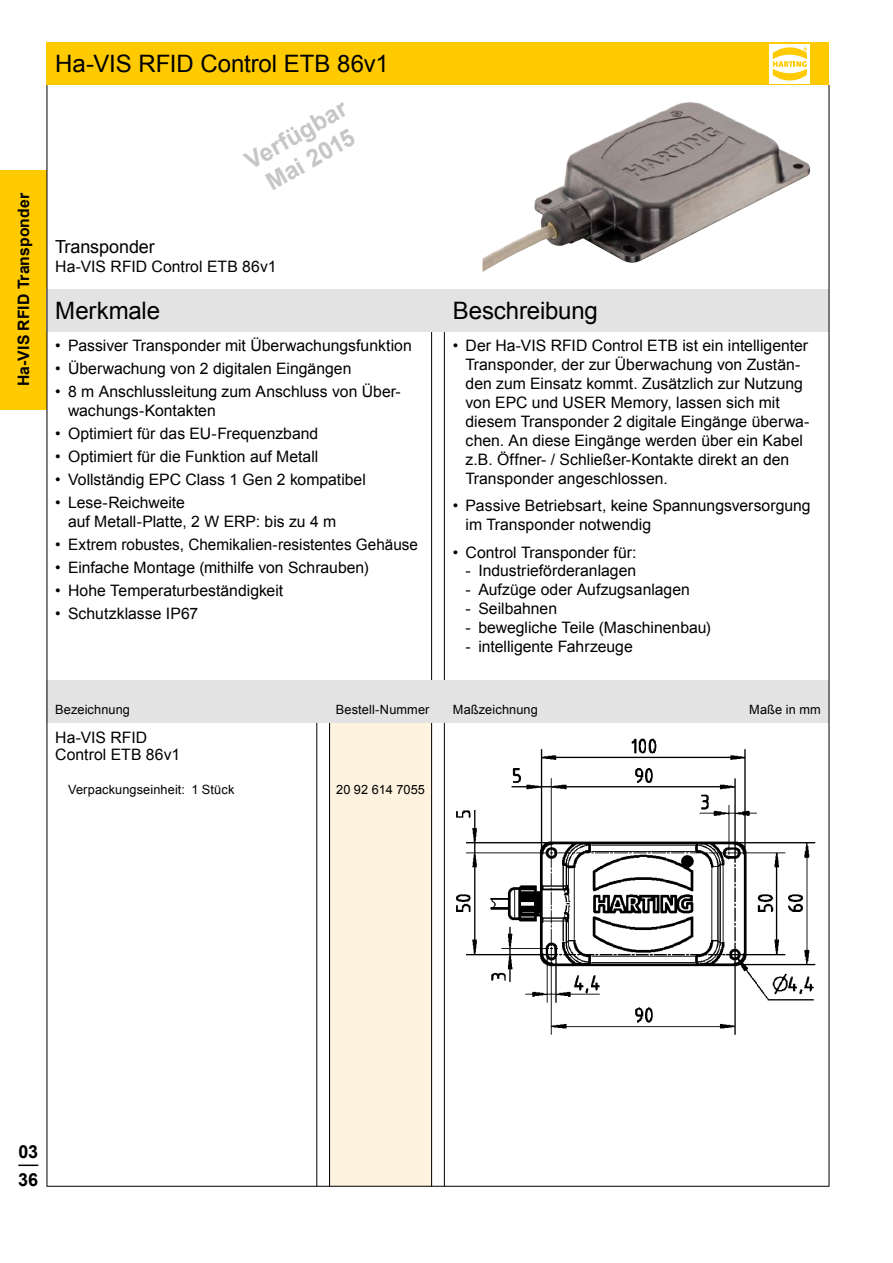
<style>
.page{position:relative;width:893px;height:1263px;background:#fff}
.page>*{position:absolute;margin:0;border:0;box-sizing:border-box;transform-origin:0 0}
.t1{font:24px "Arial";letter-spacing:-.005em;color:#000}
.t2{font:700 24px/28.8px "Arial";color:#c5c6c7;text-align:center}
.t3{font:18px "Arial";letter-spacing:-.005em;color:#000}
.t4{font:700 18px/28.2px "Arial";color:#000}
.t5{font:15.75px/18.9px "Arial";color:#000}
.t6{font:700 15.75px "Arial";letter-spacing:.005em;color:#000}
.t7{font:12.75px "Arial";letter-spacing:.01em;color:#000}
</style>
<div class="page">
<hr style="left:18px;top:1164px;width:20px;height:2px;background:#000">
<div style="left:0;top:170px;width:47px;height:239px;background:#ffcb00"></div>
<hr style="left:431px;top:289px;width:1px;height:391px;background:#000">
<hr style="left:444px;top:289px;width:1px;height:391px;background:#000">
<div style="left:47px;top:289px;width:782px;height:43px;background:#e3e3e4"></div>
<div style="left:330px;top:723px;width:102px;height:463px;background:#fef3df"></div>
<div style="left:47px;top:680px;width:782px;height:43px;background:#e3e3e4"></div>
<hr style="left:317px;top:723px;width:1px;height:463px;background:#000">
<hr style="left:329px;top:723px;width:1px;height:463px;background:#000">
<hr style="left:431px;top:723px;width:1px;height:463px;background:#000">
<hr style="left:444px;top:723px;width:1px;height:463px;background:#000">
<div style="left:47px;top:43px;width:782px;height:42px;background:#ffcb00"></div>
<div style="left:770px;top:44px;width:40px;height:39px;background:#fff"></div>
<svg style="left:773px;top:47px;width:34px;height:34px"></svg>
<hr style="left:47px;top:1186px;width:782px;height:1px;background:#000">
<hr style="left:829px;top:85px;width:1px;height:1101px;background:#000">
<hr style="left:47px;top:85px;width:1px;height:1101px;background:#000">
<img style="left:482px;top:102px;width:328px;height:170px">
<img style="left:456px;top:738px;width:360px;height:297px">
<p class="t6" style="left:13px;top:386px;width:195px;rotate:-90deg">Ha-VIS RFID Transponder</p>
<h1 class="t1" style="left:55px;top:48px;width:335px">Ha-VIS RFID Control ETB 86v1</h1>
<h1 class="t2" style="left:240px;top:151px;width:115px;rotate:-30deg">Verfügbar<br>Mai 2015</h1>
<p class="t3" style="left:55px;top:235px;width:101px">Transponder</p>
<p class="t5" style="left:55px;top:257px;width:223px">Ha-VIS RFID Control ETB 86v1</p>
<h1 class="t1" style="left:55px;top:295px;width:106px">Merkmale</h1>
<h1 class="t1" style="left:453px;top:295px;width:147px">Beschreibung</h1>
<p class="t5" style="left:55px;top:337px;width:358px">• Passiver Transponder mit Überwachungsfunktion</p>
<p class="t5" style="left:55px;top:360px;width:298px">• Überwachung von 2 digitalen Eingängen</p>
<p class="t5" style="left:68px;top:383px;width:334px;text-indent:-13px">• 8 m Anschlussleitung zum Anschluss von Über&shy;wachungs-Kontakten</p>
<p class="t5" style="left:55px;top:424px;width:265px">• Optimiert für das EU-Frequenzband</p>
<p class="t5" style="left:55px;top:447px;width:265px">• Optimiert für die Funktion auf Metall</p>
<p class="t5" style="left:55px;top:470px;width:312px">• Vollständig EPC Class 1 Gen 2 kompatibel</p>
<p class="t5" style="left:68px;top:493px;width:270px;text-indent:-13px">• Lese-Reichweite<br>auf Metall-Platte, 2 W ERP: bis zu 4 m</p>
<p class="t5" style="left:55px;top:535px;width:364px">• Extrem robustes, Chemikalien-resistentes Gehäuse</p>
<p class="t5" style="left:55px;top:558px;width:315px">• Einfache Montage (mithilfe von Schrauben)</p>
<p class="t5" style="left:55px;top:581px;width:229px">• Hohe Temperaturbeständigkeit</p>
<p class="t5" style="left:55px;top:604px;width:145px">• Schutzklasse IP67</p>
<p class="t5" style="left:466px;top:337px;width:345px;text-indent:-13px">• Der Ha-VIS RFID Control ETB ist ein intelligenter Transponder, der zur Überwachung von Zustän&shy;den zum Einsatz kommt. Zusätzlich zur Nutzung von EPC und USER Memory, lassen sich mit diesem Transponder 2 digitale Eingänge überwa&shy;chen. An diese Eingänge werden über ein Kabel z.B. Öffner- / Schließer-Kontakte direkt an den Transponder angeschlossen.</p>
<p class="t5" style="left:466px;top:496px;width:347px;text-indent:-13px">• Passive Betriebsart, keine Spannungsversorgung im Transponder notwendig</p>
<p class="t5" style="left:453px;top:543px;width:185px">• Control Transponder für:</p>
<p class="t5" style="left:466px;top:562px;width:172px">- Industrieförderanlagen</p>
<p class="t5" style="left:466px;top:580px;width:226px">- Aufzüge oder Aufzugsanlagen</p>
<p class="t5" style="left:466px;top:599px;width:93px">- Seilbahnen</p>
<p class="t5" style="left:466px;top:618px;width:247px">- bewegliche Teile (Maschinenbau)</p>
<p class="t5" style="left:466px;top:637px;width:169px">- intelligente Fahrzeuge</p>
<p class="t7" style="left:55px;top:702px;width:76px">Bezeichnung</p>
<p class="t7" style="left:336px;top:702px;width:95px">Bestell-Nummer</p>
<p class="t7" style="left:453px;top:702px;width:86px">Maßzeichnung</p>
<p class="t7" style="left:749px;top:702px;width:73px">Maße in mm</p>
<p class="t5" style="left:55px;top:729px;width:126px;line-height:17px">Ha-VIS RFID<br>Control ETB 86v1</p>
<p class="t7" style="left:68px;top:781px;width:168px">Verpackungseinheit: 1 Stück</p>
<p class="t7" style="left:336px;top:781px;width:90px">20 92 614 7055</p>
<p class="t4" style="left:18px;top:1138px;width:21px">03<br>36</p>
</div>
